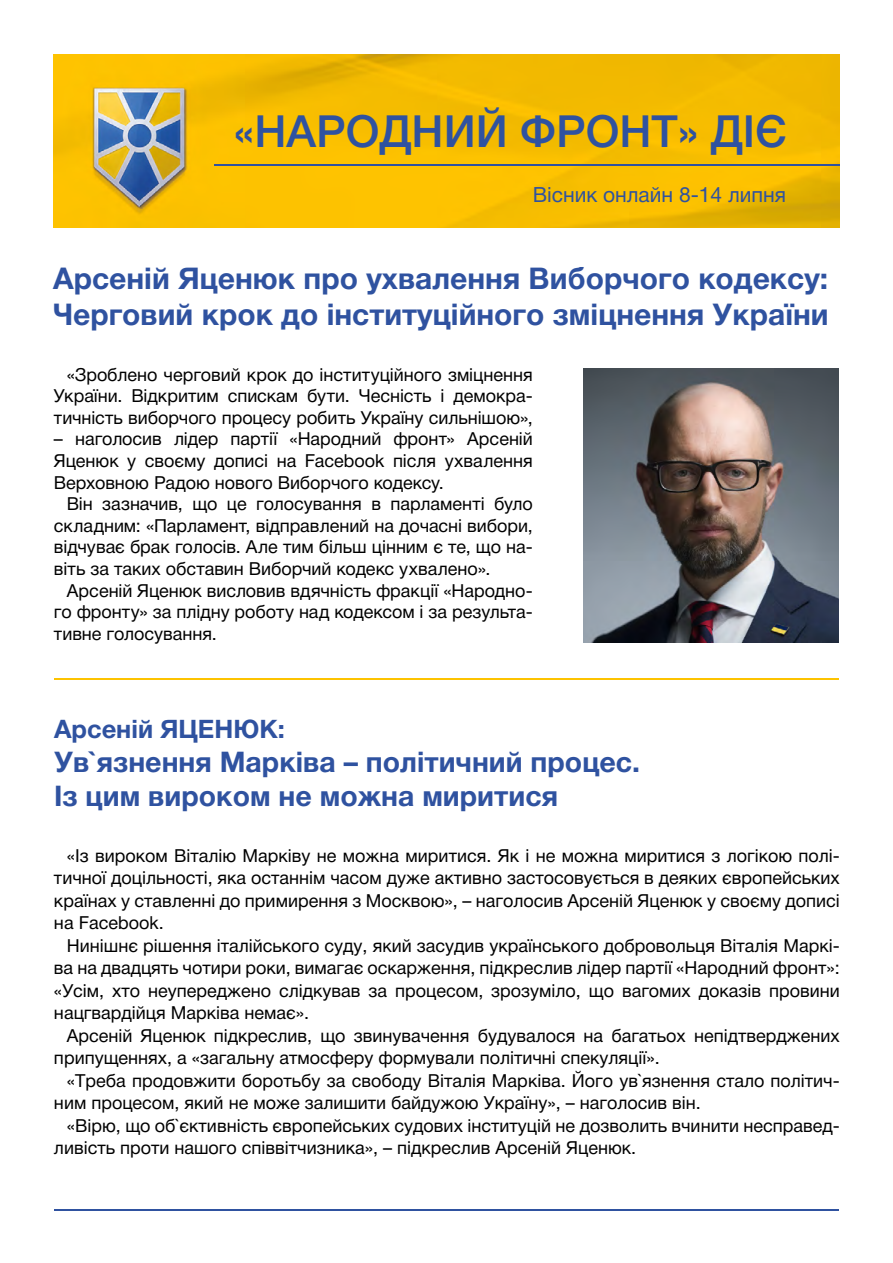
<style>
.page{position:relative;width:893px;height:1263px;background:#fff}
.page>*{position:absolute;margin:0;border:0;box-sizing:border-box;transform-origin:0 0}
.t1{font:44.4px "Helvetica 6 Medium";color:#2f52a0}
.t2{font:30px/36px "Helvetica 7 Bold";color:#2f52a0}
.t3{font:28.5px/34.2px "Helvetica 7 Bold";color:#2f52a0}
.t4{font:25.5px "Helvetica 7 Bold";color:#2f52a0}
.t5{font:21px "Helvetica 5 Normal";color:#2f52a0}
.t6{font:18px/21.6px "Helvetica 5 Normal";color:#000;text-align:justify}
</style>
<div class="page">
<img style="left:53px;top:54px;width:787px;height:173px">
<hr style="left:215px;top:165px;width:625px;height:1px;background:#2f52a0">
<hr style="left:54px;top:1209px;width:785px;height:1px;background:#2f52a0">
<img style="left:584px;top:369px;width:255px;height:273px">
<hr style="left:54px;top:679px;width:785px;height:1px;background:#fdc300">
<h1 class="t1" style="left:234px;top:107px;width:555px">«НАРОДНИЙ ФРОНТ» ДІЄ</h1>
<p class="t5" style="left:533px;top:184px;width:255px">Вісник онлайн 8-14 липня</p>
<h2 class="t2" style="left:53px;top:261px;width:777px">Арсеній Яценюк про ухвалення Виборчого кодексу:<br>Черговий крок до інституційного зміцнення України</h2>
<p class="t6" style="left:54px;top:364px;width:480px;text-indent:13px">«Зроблено черговий крок до інституційного зміцнення України. Відкритим спискам бути. Чесність і демокра&shy;тичність виборчого процесу робить Україну сильнішою»,</p>
<p class="t6" style="left:54px;top:428px;width:480px">– наголосив лідер партії «Народний фронт» Арсеній Яценюк у своєму дописі на Facebook після ухвалення Верховною Радою нового Виборчого кодексу.</p>
<p class="t6" style="left:54px;top:493px;width:480px;text-indent:13px">Він зазначив, що це голосування в парламенті було складним: «Парламент, відправлений на дочасні вибори, відчуває брак голосів. Але тим більш цінним є те, що на&shy;віть за таких обставин Виборчий кодекс ухвалено».</p>
<p class="t6" style="left:54px;top:580px;width:480px;text-indent:13px">Арсеній Яценюк висловив вдячність фракції «Народно&shy;го фронту» за плідну роботу над кодексом і за результа&shy;тивне голосування.</p>
<h3 class="t4" style="left:54px;top:715px;width:232px">Арсеній ЯЦЕНЮК:</h3>
<h3 class="t3" style="left:54px;top:745px;width:588px">Ув`язнення Марківа – політичний процес.<br>Із цим вироком не можна миритися</h3>
<p class="t6" style="left:54px;top:844px;width:787px;line-height:22.5px;text-indent:13px">«Із вироком Віталію Марківу не можна миритися. Як і не можна миритися з логікою полі&shy;тичної доцільності, яка останнім часом дуже активно застосовується в деяких європейських країнах у ставленні до примирення з Москвою», – наголосив Арсеній Яценюк у своєму дописі на Facebook.</p>
<p class="t6" style="left:54px;top:934px;width:787px;line-height:22.5px;text-indent:13px">Нинішнє рішення італійського суду, який засудив українського добровольця Віталія Маркі&shy;ва на двадцять чотири роки, вимагає оскарження, підкреслив лідер партії «Народний фронт»: «Усім, хто неупереджено слідкував за процесом, зрозуміло, що вагомих доказів провини нацгвардійця Марківа немає».</p>
<p class="t6" style="left:54px;top:1024px;width:787px;line-height:22.5px;text-indent:13px">Арсеній Яценюк підкреслив, що звинувачення будувалося на багатьох непідтверджених припущеннях, а «загальну атмосферу формували політичні спекуляції».</p>
<p class="t6" style="left:54px;top:1069px;width:787px;line-height:22.5px;text-indent:13px">«Треба продовжити боротьбу за свободу Віталія Марківа. Його ув`язнення стало політич&shy;ним процесом, який не може залишити байдужою Україну», – наголосив він.</p>
<p class="t6" style="left:54px;top:1114px;width:787px;line-height:22.5px;text-indent:13px">«Вірю, що об`єктивність європейських судових інституцій не дозволить вчинити несправед&shy;ливість проти нашого співвітчизника», – підкреслив Арсеній Яценюк.</p>
</div>
